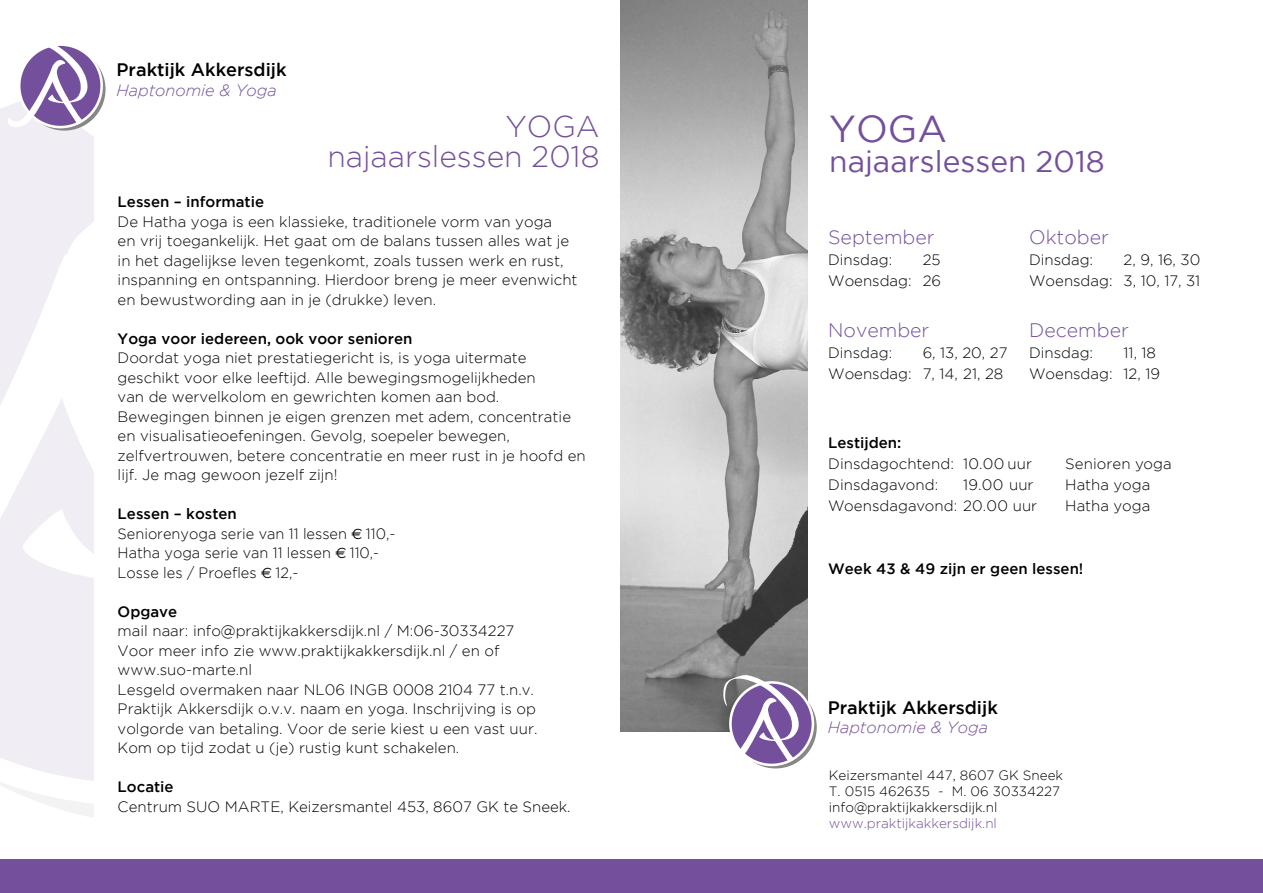
<style>
.page{position:relative;width:1263px;height:893px;background:#fff}
.page>*{position:absolute;margin:0;border:0;box-sizing:border-box;transform-origin:0 0}
.t1{font:37.5px "Gotham";color:#74509c}
.t2{font:300 30px/30px "Gotham";color:#74509c;text-align:right}
.t3{font:30px "Gotham";color:#74509c}
.t4{font:300 19.5px "Gotham";color:#74509c}
.t5{font:500 18.15px "Gotham";color:#000}
.t6{font:italic 300 16.2px "Gotham";color:#74509c}
.t7{font:300 15px/19.5px "Gotham";color:#000}
.t8{font:500 15px "Gotham";color:#000}
.t9{font:300 13.5px/16.2px "Gotham";color:#000}
.t10{font:300 13.5px "Gotham";color:#74509c}
.s1{font-weight:500}
.s2{font-family:"Euro Sans";font-weight:400}
</style>
<div class="page">
<svg style="left:49px;top:805px;width:45px;height:12px"></svg>
<svg style="left:0;top:589px;width:45px;height:205px;background:#f2eff6"></svg>
<svg style="left:0;top:106px;width:94px;height:483px;fill:#f1edf5"></svg>
<svg style="left:45px;top:201px;width:49px;height:598px"></svg>
<div style="left:0;top:860px;width:642px;height:33px;background:#74509c"></div>
<svg style="left:23px;top:48px;width:83px;height:83px"></svg>
<svg style="left:19px;top:45px;width:83px;height:82px"></svg>
<svg style="left:7px;top:45px;width:82px;height:83px"></svg>
<img style="left:621px;top:0;width:186px;height:731px">
<svg style="left:734px;top:686px;width:83px;height:82px"></svg>
<svg style="left:730px;top:682px;width:83px;height:83px"></svg>
<svg style="left:719px;top:674px;width:81px;height:91px"></svg>
<div style="left:621px;top:860px;width:642px;height:33px;background:#74509c"></div>
<p class="t5" style="left:117px;top:59px;width:172px">Praktijk Akkersdijk</p>
<p class="t6" style="left:117px;top:81px;width:162px">Haptonomie &amp; Yoga</p>
<h2 class="t2" style="left:327px;top:111px;width:274px">YOGA najaarslessen 2018</h2>
<p class="t8" style="left:118px;top:193px;width:148px">Lessen – informatie</p>
<p class="t7" style="left:118px;top:211px;width:461px">De Hatha yoga is een klassieke, traditionele vorm van yoga<br>en vrij toegankelijk. Het gaat om de balans tussen alles wat je in het dagelijkse leven tegenkomt, zoals tussen werk en rust, inspanning en ontspanning. Hierdoor breng je meer evenwicht en bewustwording aan in je (drukke) leven.</p>
<p class="t8" style="left:118px;top:330px;width:296px">Yoga voor iedereen, ook voor senioren</p>
<p class="t7" style="left:118px;top:348px;width:469px">Doordat yoga niet prestatiegericht is, is yoga uitermate geschikt voor elke leeftijd. Alle bewegingsmogelijkheden<br>van de wervelkolom en gewrichten komen aan bod.<br>Bewegingen binnen je eigen grenzen met adem, concentratie en visualisatieoefeningen. Gevolg, soepeler bewegen, zelfvertrouwen, betere concentratie en meer rust in je hoofd en lijf. Je mag gewoon jezelf zijn!</p>
<p class="t7" style="left:118px;top:504px;width:279px"><span class="s1">Lessen – kosten<br></span>Seniorenyoga serie van 11 lessen <span class="s2">€</span> 110,-<br>Hatha yoga serie van 11 lessen <span class="s2">€</span> 110,-<br>Losse les / Proefles <span class="s2">€</span> 12,-</p>
<p class="t8" style="left:118px;top:603px;width:61px">Opgave</p>
<p class="t7" style="left:118px;top:621px;width:421px">mail naar: info@praktijkakkersdijk.nl / M:06-30334227<br>Voor meer info zie www.praktijkakkersdijk.nl / en of www.suo-marte.nl<br>Lesgeld overmaken naar NL06 INGB 0008 2104 77 t.n.v.<br>Praktijk Akkersdijk o.v.v. naam en yoga. Inschrijving is op volgorde van betaling. Voor de serie kiest u een vast uur.<br>Kom op tijd zodat u (je) rustig kunt schakelen.</p>
<p class="t8" style="left:118px;top:778px;width:58px">Locatie</p>
<p class="t7" style="left:118px;top:796px;width:455px">Centrum SUO MARTE, Keizersmantel 453, 8607 GK te Sneek.</p>
<h1 class="t1" style="left:829px;top:108px;width:119px">YOGA</h1>
<h2 class="t3" style="left:829px;top:145px;width:277px">najaarslessen 2018</h2>
<h3 class="t4" style="left:828px;top:226px;width:108px">September</h3>
<p class="t7" style="left:828px;top:250px;width:66px">Dinsdag:</p>
<p class="t7" style="left:828px;top:249px;width:114px;line-height:21px;text-align:right">25<br>Woensdag: 26</p>
<h3 class="t4" style="left:828px;top:319px;width:103px">November</h3>
<p class="t7" style="left:828px;top:343px;width:66px">Dinsdag:</p>
<p class="t7" style="left:828px;top:342px;width:181px;line-height:21px;text-align:right">6, 13, 20, 27<br>Woensdag: 7, 14, 21, 28</p>
<h3 class="t4" style="left:1029px;top:226px;width:81px">Oktober</h3>
<p class="t7" style="left:1029px;top:250px;width:66px">Dinsdag:</p>
<p class="t7" style="left:1029px;top:249px;width:173px;line-height:21px;text-align:right">2, 9, 16, 30<br>Woensdag: 3, 10, 17, 31</p>
<h3 class="t4" style="left:1029px;top:319px;width:101px">December</h3>
<p class="t7" style="left:1029px;top:343px;width:66px">Dinsdag:</p>
<p class="t7" style="left:1029px;top:342px;width:132px;line-height:21px;text-align:right">11, 18<br>Woensdag: 12, 19</p>
<p class="t8" style="left:828px;top:434px;width:75px">Lestijden:</p>
<p class="t7" style="left:828px;top:454px;width:205px">Dinsdagochtend: 10.00 uur</p>
<p class="t7" style="left:1065px;top:454px;width:108px">Senioren yoga</p>
<p class="t7" style="left:828px;top:475px;width:112px">Dinsdagavond:</p>
<p class="t7" style="left:963px;top:475px;width:72px">19.00 uur</p>
<p class="t7" style="left:1065px;top:475px;width:87px">Hatha yoga</p>
<p class="t7" style="left:828px;top:496px;width:211px">Woensdagavond: 20.00 uur</p>
<p class="t7" style="left:1065px;top:496px;width:87px">Hatha yoga</p>
<p class="t8" style="left:828px;top:560px;width:257px">Week 43 &amp; 49 zijn er geen lessen!</p>
<p class="t5" style="left:828px;top:697px;width:172px">Praktijk Akkersdijk</p>
<p class="t6" style="left:828px;top:719px;width:162px">Haptonomie &amp; Yoga</p>
<p class="t9" style="left:829px;top:767px;width:236px">Keizersmantel 447, 8607 GK Sneek<br>T. 0515 462635 - M. 06 30334227 info@praktijkakkersdijk.nl</p>
<p class="t10" style="left:829px;top:816px;width:170px">www.praktijkakkersdijk.nl</p>
</div>
